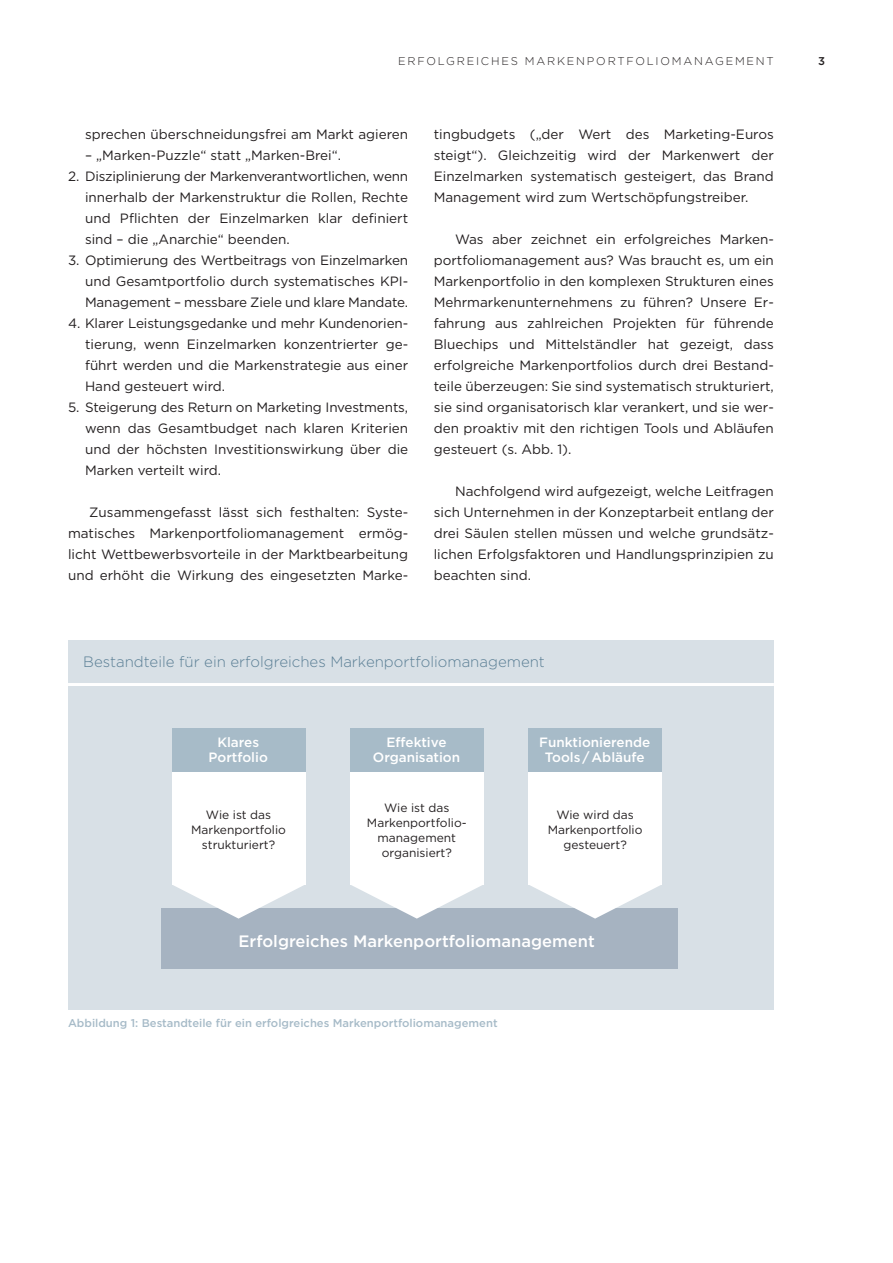
<style>
.page{position:relative;width:893px;height:1263px;background:#fff}
.page>*{position:absolute;margin:0;border:0;box-sizing:border-box;transform-origin:0 0}
.t1{font:500 16.5px "Gotham";color:#fff}
.t2{font:300 15px "Gotham";color:#5b7f95}
.t3{font:13.5px/21px "Gotham";color:#231f20;text-align:justify}
.t4{font:500 13.5px/15px "Gotham";color:#fff;text-align:center}
.t5{font:12px/15px "Gotham";color:#231f20;text-align:center}
.t6{font:500 11.25px "Gotham";color:#a7bbc8}
.t7{font:300 11.25px "Gotham";letter-spacing:.16em;color:#231f20}
.t8{font:500 11.25px "Gotham";color:#231f20}
</style>
<div class="page">
<div style="left:68px;top:640px;width:706px;height:370px;background:#d8e0e6"></div>
<hr style="left:68px;top:683px;width:706px;height:3px;background:#fff">
<div style="left:162px;top:908px;width:516px;height:60px;background:#a6b3c1"></div>
<div style="left:172px;top:771px;width:133px;height:114px;background:#fff"></div>
<svg style="left:173px;top:885px;width:131px;height:34px"></svg>
<div style="left:172px;top:728px;width:133px;height:43px;background:#a7bbc8"></div>
<div style="left:350px;top:771px;width:134px;height:114px;background:#fff"></div>
<svg style="left:352px;top:885px;width:130px;height:34px"></svg>
<div style="left:350px;top:728px;width:134px;height:43px;background:#a7bbc8"></div>
<div style="left:528px;top:771px;width:134px;height:114px;background:#fff"></div>
<svg style="left:530px;top:885px;width:130px;height:34px"></svg>
<div style="left:528px;top:728px;width:134px;height:43px;background:#a7bbc8"></div>
<p class="t7" style="left:398px;top:55px;width:338px">Erfolgreiches Marke nportfoliom anageme</p>
<p class="t7" style="left:756px;top:55px;width:19px">nt</p>
<p class="t8" style="left:818px;top:54px;width:8px">3</p>
<p class="t3" style="left:85px;top:124px;width:325px">sprechen überschneidungsfrei am Markt agieren</p>
<p class="t3" style="left:85px;top:145px;width:258px">– „Marken-Puzzle“ statt „Marken-Brei“.</p>
<p class="t3" style="left:85px;top:166px;width:325px;text-indent:-17px">2. Disziplinierung der Markenverantwortlichen, wenn innerhalb der Markenstruktur die Rollen, Rechte und Pflichten der Einzelmarken klar definiert sind – die „Anarchie“ beenden.</p>
<p class="t3" style="left:85px;top:250px;width:325px;text-indent:-17px">3. Optimierung des Wertbeitrags von Einzelmarken und Gesamtportfolio durch systematisches KPI-Management – messbare Ziele und klare Mandate.</p>
<p class="t3" style="left:85px;top:313px;width:325px;text-indent:-17px">4. Klarer Leistungsgedanke und mehr Kundenorien&shy;tierung, wenn Einzelmarken konzentrierter ge&shy;führt werden und die Markenstrategie aus einer Hand gesteuert wird.</p>
<p class="t3" style="left:85px;top:397px;width:325px;text-indent:-17px">5. Steigerung des Return on Marketing Investments, wenn das Gesamtbudget nach klaren Kriterien und der höchsten Investitionswirkung über die Marken verteilt wird.</p>
<p class="t3" style="left:68px;top:502px;width:342px;text-align:left;text-indent:21px">Zusammengefasst lässt sich festhalten: Syste&shy;matisches Markenportfoliomanagement ermög&shy;licht Wettbewerbsvorteile in der Marktbearbeitung und erhöht die Wirkung des eingesetzten Marke-</p>
<p class="t3" style="left:434px;top:124px;width:342px">tingbudgets („der Wert des Marketing-Euros steigt“). Gleichzeitig wird der Markenwert der Einzelmarken systematisch gesteigert, das Brand Management wird zum Wertschöpfungstreiber.</p>
<p class="t3" style="left:434px;top:229px;width:342px;text-indent:21px">Was aber zeichnet ein erfolgreiches Marken&shy;portfoliomanagement aus? Was braucht es, um ein Markenportfolio in den komplexen Strukturen eines Mehrmarkenunternehmens zu führen? Unsere Er&shy;fahrung aus zahlreichen Projekten für führende Bluechips und Mittelständler hat gezeigt, dass erfolgreiche Markenportfolios durch drei Bestand&shy;teile überzeugen: Sie sind systematisch strukturiert, sie sind organisatorisch klar verankert, und sie wer&shy;den proaktiv mit den richtigen Tools und Abläufen gesteuert (s. Abb. 1).</p>
<p class="t3" style="left:434px;top:481px;width:342px;text-indent:21px">Nachfolgend wird aufgezeigt, welche Leitfragen sich Unternehmen in der Konzeptarbeit entlang der drei Säulen stellen müssen und welche grundsätz&shy;lichen Erfolgsfaktoren und Handlungsprinzipien zu beachten sind.</p>
<p class="t2" style="left:83px;top:653px;width:463px">Bestandteile für ein erfolgreiches Markenportfoliomanagement</p>
<p class="t4" style="left:209px;top:734px;width:61px">Klares<br>Portfolio</p>
<p class="t5" style="left:191px;top:807px;width:96px">Wie ist das<br>Markenportfolio strukturiert?</p>
<p class="t4" style="left:373px;top:734px;width:89px">Effektive<br>Organisation</p>
<p class="t5" style="left:367px;top:800px;width:101px">Wie ist das<br>Markenportfolio&shy;management organisiert?</p>
<p class="t4" style="left:539px;top:734px;width:113px">Funktionierende<br>Tools /Abläufe</p>
<p class="t5" style="left:548px;top:807px;width:96px">Wie wird das<br>Markenportfolio gesteuert?</p>
<p class="t1" style="left:239px;top:931px;width:358px">Erfolgreiches Markenportfoliomanagement</p>
<p class="t6" style="left:68px;top:1016px;width:431px">Abbildung 1: Bestandteile für ein erfolgreiches Markenportfoliomanagement</p>
</div>
